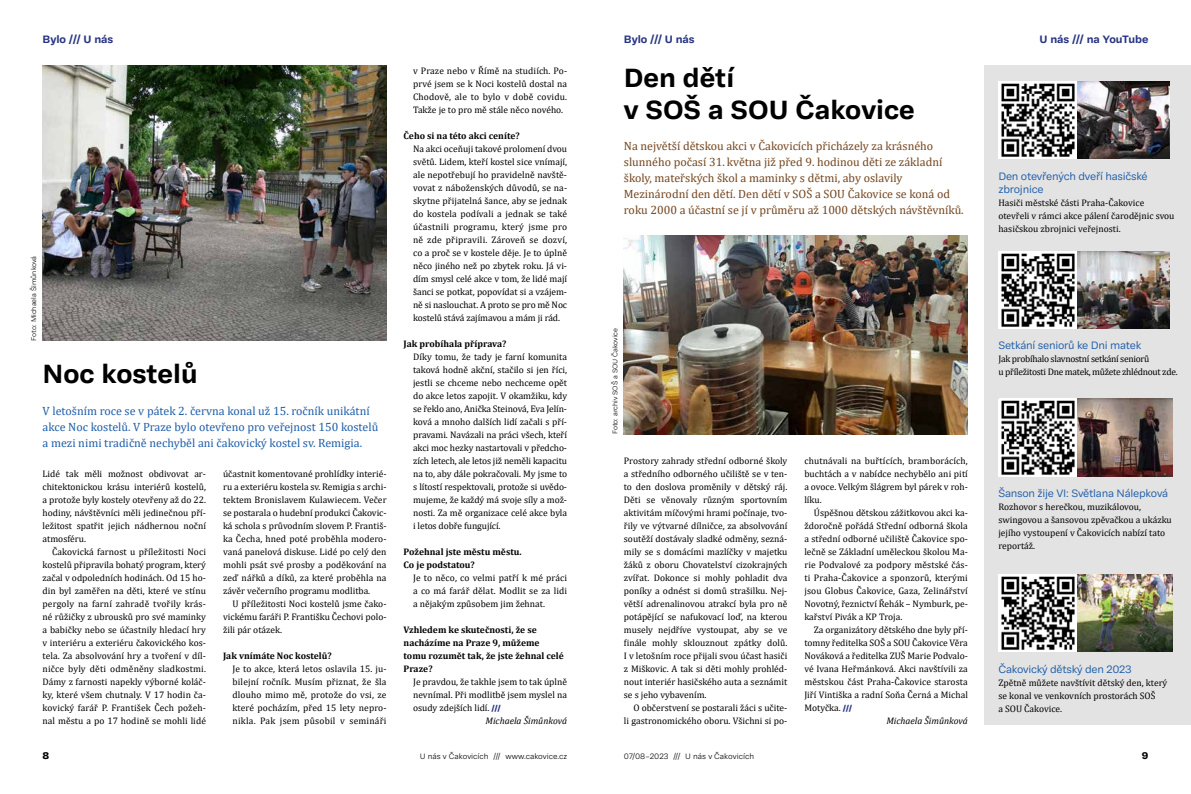
<style>
.page{position:relative;width:1191px;height:794px;background:#fff}
.page>*{position:absolute;margin:0;border:0;box-sizing:border-box;transform-origin:0 0}
.t1{font:700 27px/32px "Adapter PE Text";color:#000}
.t2{font:12px/16px "Cambria";color:#75461e}
.t3{font:12px/16px "Cambria";color:#1f5ea9}
.t4{font:11px/13px "Adapter PE Text";letter-spacing:-.02em;color:#1f5ea9}
.t5{font:700 11px "Adapter PE Text";color:#283583}
.t6{font:10px "Adapter PE Text Eb";color:#000}
.t7{font:9.5px/13px "Cambria";color:#000;text-align:justify}
.t8{font:700 9.5px/13px "Cambria";color:#000}
.t9{font:9.5px/13px "Cambria";letter-spacing:-.03em;color:#000}
.t10{font:italic 9.5px "Cambria";color:#000}
.t11{font:300 8px "Adapter PE Text";color:#000}
.t12{font:300 7px "Adapter PE Text";color:#000}
.s1{font-family:"Adapter PE Text Eb";font-size:8px;color:#283583}
</style>
<div class="page">
<img style="left:43px;top:65px;width:343px;height:275px">
<img style="left:624px;top:235px;width:344px;height:199px">
<div style="left:985px;top:65px;width:206px;height:659px;background:#e3e3e3"></div>
<img style="left:999px;top:81px;width:78px;height:78px">
<img style="left:999px;top:574px;width:78px;height:77px">
<img style="left:999px;top:399px;width:78px;height:77px">
<img style="left:999px;top:251px;width:78px;height:78px">
<img style="left:1077px;top:81px;width:92px;height:78px">
<img style="left:1077px;top:574px;width:95px;height:77px">
<img style="left:1077px;top:399px;width:95px;height:77px">
<img style="left:1077px;top:251px;width:92px;height:78px">
<p class="t5" style="left:43px;top:30px;width:72px">Bylo /// U nás</p>
<p class="t5" style="left:624px;top:30px;width:72px">Bylo /// U nás</p>
<p class="t5" style="left:1039px;top:30px;width:110px">U nás /// na YouTube</p>
<p class="t12" style="left:29px;top:340px;width:86px;rotate:-90deg">Foto: Michaela Šimůnková</p>
<h1 class="t1" style="left:43px;top:355px;width:157px">Noc kostelů</h1>
<p class="t3" style="left:43px;top:402px;width:337px">V letošním roce se v pátek 2. června konal už 15. ročník unikátní akce Noc kostelů. V Praze bylo otevřeno pro veřejnost 150 kostelů a mezi nimi tradičně nechyběl ani čakovický kostel sv. Remigia.</p>
<p class="t7" style="left:43px;top:467px;width:165px">Lidé tak měli možnost obdivovat ar&shy;chitektonickou krásu interiérů kostelů, a protože byly kostely otevřeny až do 22. hodiny, návštěvníci měli jedinečnou pří&shy;ležitost spatřit jejich nádhernou noční atmosféru.</p>
<p class="t7" style="left:43px;top:545px;width:165px;text-indent:10px">Čakovická farnost u příležitosti Noci kostelů připravila bohatý program, který začal v odpoledních hodinách. Od 15 ho&shy;din byl zaměřen na děti, které ve stínu pergoly na farní zahradě tvořily krás&shy;né růžičky z ubrousků pro své maminky a babičky nebo se účastnily hledací hry v interiéru a exteriéru čakovického kos&shy;tela. Za absolvování hry a tvoření v díl&shy;ničce byly děti odměněny sladkostmi.<br>Dámy z farnosti napekly výborné koláč&shy;ky, které všem chutnaly. V 17 hodin ča&shy;kovický farář P. František Čech požeh&shy;nal městu a po 17 hodině se mohli lidé</p>
<p class="t7" style="left:223px;top:467px;width:165px">účastnit komentované prohlídky interié&shy;ru a exteriéru kostela sv. Remigia s archi&shy;tektem Bronislavem Kulawiecem. Večer se postarala o hudební produkci Čakovic&shy;ká schola s průvodním slovem P. Františ&shy;ka Čecha, hned poté proběhla modero&shy;vaná panelová diskuse. Lidé po celý den mohli psát své prosby a poděkování na zeď nářků a díků, za které proběhla na závěr večerního programu modlitba.</p>
<p class="t7" style="left:223px;top:597px;width:165px;text-indent:10px">U příležitosti Noci kostelů jsme čako&shy;vickému faráři P. Františku Čechovi polo&shy;žili pár otázek.</p>
<p class="t8" style="left:223px;top:648px;width:110px">Jak vnímáte Noc kostelů?</p>
<p class="t7" style="left:232px;top:662px;width:155px">Je to akce, která letos oslavila 15. ju&shy;bilejní ročník. Musím přiznat, že šla dlouho mimo mě, protože do vsi, ze které pocházím, před 15 lety nepro&shy;nikla. Pak jsem působil v semináři</p>
<p class="t7" style="left:413px;top:64px;width:155px">v Praze nebo v Římě na studiích. Po&shy;prvé jsem se k Noci kostelů dostal na Chodově, ale to bylo v době covidu.<br>Takže je to pro mě stále něco nového.</p>
<p class="t8" style="left:403px;top:129px;width:118px">Čeho si na této akci ceníte?</p>
<p class="t7" style="left:413px;top:142px;width:156px">Na akci oceňuji takové prolomení dvou světů. Lidem, kteří kostel sice vnímají, ale nepotřebují ho pravidelně navště&shy;vovat z náboženských důvodů, se na&shy;skytne přijatelná šance, aby se jednak do kostela podívali a jednak se také účastnili programu, který jsme pro ně zde připravili. Zároveň se dozví, co a proč se v kostele děje. Je to úplně něco jiného než po zbytek roku. Já vi&shy;dím smysl celé akce v tom, že lidé mají šanci se potkat, popovídat si a vzájem&shy;ně si naslouchat. A proto se pro mě Noc kostelů stává zajímavou a mám ji rád.</p>
<p class="t8" style="left:403px;top:336px;width:104px">Jak probíhala příprava?</p>
<p class="t7" style="left:413px;top:350px;width:155px">Díky tomu, že tady je farní komunita taková hodně akční, stačilo si jen říci, jestli se chceme nebo nechceme opět do akce letos zapojit. V okamžiku, kdy se řeklo ano, Anička Steinová, Eva Jelín&shy;ková a mnoho dalších lidí začali s pří&shy;pravami. Navázali na práci všech, kteří akci moc hezky nastartovali v předcho&shy;zích letech, ale letos již neměli kapacitu na to, aby dále pokračovali. My jsme to s lítostí respektovali, protože si uvědo&shy;mujeme, že každý má svoje síly a mož&shy;nosti. Za mě organizace celé akce byla i letos dobře fungující.</p>
<p class="t8" style="left:403px;top:544px;width:120px">Požehnal jste městu městu.<br>Co je podstatou?</p>
<p class="t7" style="left:413px;top:571px;width:155px">Je to něco, co velmi patří k mé práci a co má farář dělat. Modlit se za lidi a nějakým způsobem jim žehnat.</p>
<p class="t8" style="left:403px;top:622px;width:162px">Vzhledem ke skutečnosti, že se nacházíme na Praze 9, můžeme tomu rozumět tak, že jste žehnal celé<br>Praze?</p>
<p class="t7" style="left:413px;top:675px;width:155px">Je pravdou, že takhle jsem to tak úplně</p>
<p class="t7" style="left:413px;top:688px;width:155px">nevnímal. Při modlitbě jsem myslel na</p>
<p class="t7" style="left:413px;top:701px;width:89px">osudy zdejších lidí. <span class="s1">///</span></p>
<p class="t10" style="left:485px;top:714px;width:83px">Michaela Šimůnková</p>
<h1 class="t1" style="left:624px;top:59px;width:292px">Den dětí<br>v SOŠ a SOU Čakovice</h1>
<p class="t2" style="left:624px;top:138px;width:341px">Na největší dětskou akci v Čakovicích přicházely za krásného slunného počasí 31. května již před 9. hodinou děti ze základní školy, mateřských škol a maminky s dětmi, aby oslavily Mezinárodní den dětí. Den dětí v SOŠ a SOU Čakovice se koná od roku 2000 a účastní se jí v průměru až 1000 dětských návštěvníků.</p>
<p class="t4" style="left:998px;top:169px;width:151px">Den otevřených dveří hasičské zbrojnice</p>
<p class="t7" style="left:998px;top:196px;width:178px;text-align:left">Hasiči městské části Praha-Čakovice otevřeli v rámci akce pálení čarodějnic svou hasičskou zbrojnici veřejnosti.</p>
<p class="t12" style="left:610px;top:434px;width:108px;rotate:-90deg">Foto: archiv SOŠ a SOU Čakovice</p>
<p class="t7" style="left:624px;top:454px;width:165px">Prostory zahrady střední odborné školy a středního odborného učiliště se v ten&shy;to den doslova proměnily v dětský ráj.<br>Děti se věnovaly různým sportovním aktivitám míčovými hrami počínaje, tvo&shy;řily ve výtvarné dílničce, za absolvování soutěží dostávaly sladké odměny, sezná&shy;mily se s domácími mazlíčky v majetku žáků z oboru Chovatelství cizokrajných zvířat. Dokonce si mohly pohladit dva poníky a odnést si domů strašilku. Nej&shy;větší adrenalinovou atrakcí byla pro ně potápějící se nafukovací loď, na kterou musely nejdříve vystoupat, aby se ve finále mohly sklouznout zpátky dolů.<br>I v letošním roce přijali svou účast hasiči z Miškovic. A tak si děti mohly prohléd&shy;nout interiér hasičského auta a seznámit se s jeho vybavením.</p>
<p class="t7" style="left:624px;top:701px;width:165px;text-align:right">O občerstvení se postarali žáci s učite-<br>li gastronomického oboru. Všichni si po-</p>
<p class="t7" style="left:804px;top:454px;width:165px">chutnávali na buřtících, bramborácích, buchtách a v nabídce nechybělo ani pití a ovoce. Velkým šlágrem byl párek v roh&shy;líku.</p>
<p class="t7" style="left:804px;top:506px;width:165px;text-indent:10px">Úspěšnou dětskou zážitkovou akci ka&shy;ždoročně pořádá Střední odborná škola a střední odborné učiliště Čakovice spo&shy;lečně se Základní uměleckou školou Ma&shy;rie Podvalové za podpory městské čás&shy;ti Praha-Čakovice a sponzorů, kterými jsou Globus Čakovice, Gaza, Zelinářství Novotný, řeznictví Řehák – Nymburk, pe&shy;kařství Pivák a KP Troja.</p>
<p class="t7" style="left:814px;top:623px;width:155px">Za organizátory dětského dne byly pří-</p>
<p class="t7" style="left:804px;top:636px;width:165px">tomny ředitelka SOŠ a SOU Čakovice Věra</p>
<p class="t7" style="left:804px;top:649px;width:165px">Nováková a ředitelka ZUŠ Marie Podvalo-</p>
<p class="t7" style="left:804px;top:662px;width:165px">vé Ivana Heřmánková. Akci navštívili za</p>
<p class="t7" style="left:804px;top:675px;width:165px">městskou část Praha-Čakovice starosta</p>
<p class="t7" style="left:804px;top:688px;width:165px">Jiří Vintiška a radní Soňa Černá a Michal</p>
<p class="t7" style="left:804px;top:701px;width:49px">Motyčka. <span class="s1">///</span></p>
<p class="t10" style="left:886px;top:714px;width:83px">Michaela Šimůnková</p>
<p class="t4" style="left:998px;top:338px;width:144px">Setkání seniorů ke Dni matek</p>
<p class="t9" style="left:998px;top:352px;width:181px">Jak probíhalo slavnostní setkání seniorů<br>u příležitosti Dne matek, můžete zhlédnout zde.</p>
<p class="t4" style="left:998px;top:486px;width:171px">Šanson žije VI: Světlana Nálepková</p>
<p class="t7" style="left:998px;top:500px;width:175px;text-align:left">Rozhovor s herečkou, muzikálovou, swingovou a šansovou zpěvačkou a ukázku jejího vystoupení v Čakovicích nabízí tato reportáž.</p>
<p class="t4" style="left:998px;top:661px;width:135px">Čakovický dětský den 2023</p>
<p class="t7" style="left:998px;top:675px;width:170px;text-align:left">Zpětně můžete navštívit dětský den, který se konal ve venkovních prostorách SOŠ<br>a SOU Čakovice.</p>
<p class="t6" style="left:43px;top:747px;width:8px">8</p>
<p class="t11" style="left:420px;top:750px;width:149px">U nás v Čakovicích /// www.cakovice.cz</p>
<p class="t11" style="left:624px;top:750px;width:132px">07/08–2023 /// U nás v Čakovicích</p>
<p class="t6" style="left:1141px;top:747px;width:8px">9</p>
</div>
